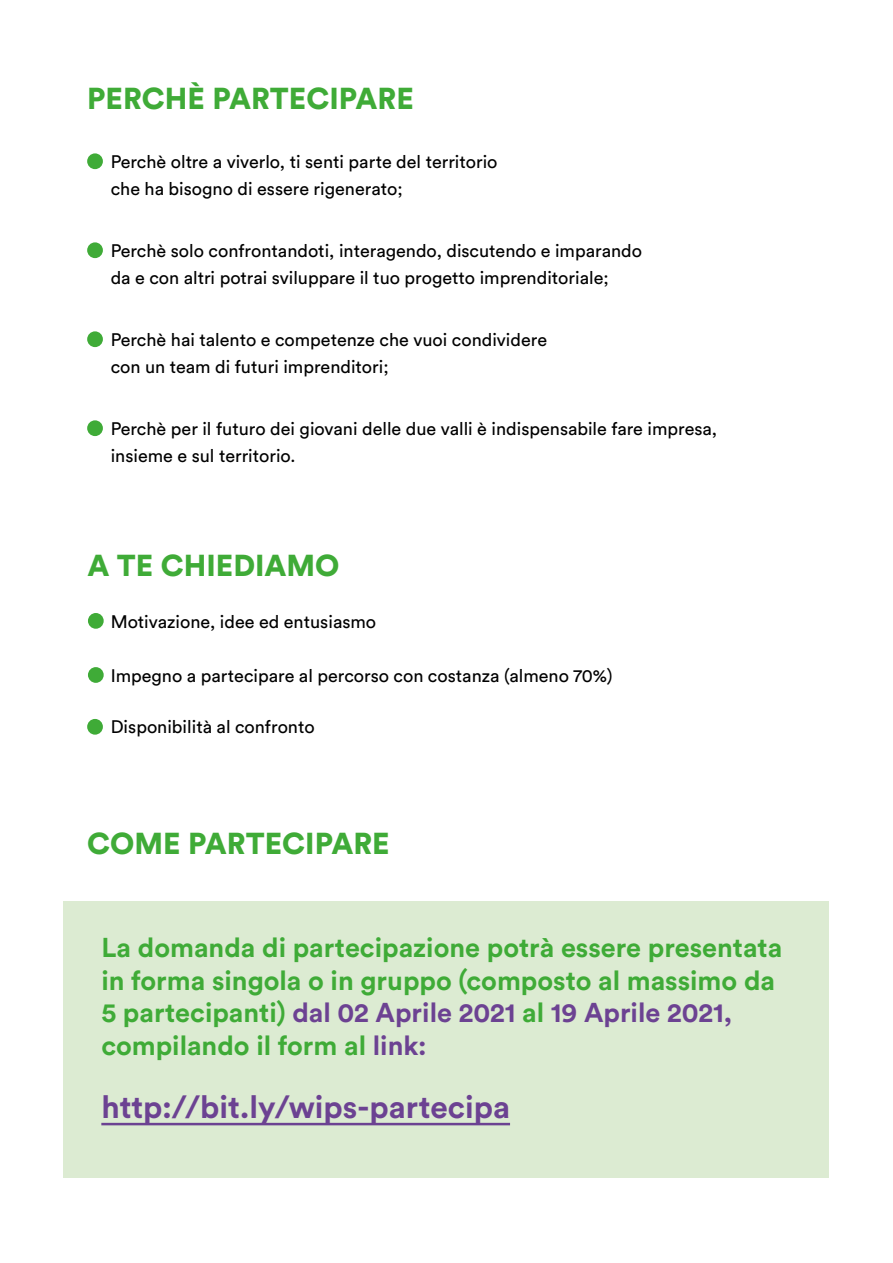
<style>
.page{position:relative;width:893px;height:1263px;background:#fff}
.page>*{position:absolute;margin:0;border:0;box-sizing:border-box;transform-origin:0 0}
.t1{font:700 31.5px "Circular Std";color:#6c4292}
.t2{font:900 30px "Circular Std";color:#3fab37}
.t3{font:700 27px/32.4px "Circular Std";color:#3fab37}
.t4{font:18px/27px "Circular Std";color:#000}
.s1{color:#6c4292}
</style>
<div class="page">
<div style="left:64px;top:901px;width:765px;height:277px;background:#dcebd2"></div>
<div style="left:87px;top:153px;width:16px;height:16px;background:#3fab37;border-radius:50%"></div>
<div style="left:87px;top:242px;width:16px;height:16px;background:#3fab37;border-radius:50%"></div>
<div style="left:87px;top:331px;width:16px;height:16px;background:#3fab37;border-radius:50%"></div>
<div style="left:87px;top:420px;width:16px;height:16px;background:#3fab37;border-radius:50%"></div>
<hr style="left:101px;top:1123px;width:409px;height:2px;background:#6c4292">
<div style="left:88px;top:613px;width:16px;height:16px;background:#3fab37;border-radius:50%"></div>
<div style="left:88px;top:667px;width:16px;height:16px;background:#3fab37;border-radius:50%"></div>
<div style="left:87px;top:719px;width:16px;height:16px;background:#3fab37;border-radius:50%"></div>
<h2 class="t2" style="left:87px;top:79px;width:328px">PERCHÈ PARTECIPARE</h2>
<p class="t4" style="left:111px;top:148px;width:388px">Perchè oltre a viverlo, ti senti parte del territorio che ha bisogno di essere rigenerato;</p>
<p class="t4" style="left:111px;top:237px;width:533px">Perchè solo confrontandoti, interagendo, discutendo e imparando da e con altri potrai sviluppare il tuo progetto imprenditoriale;</p>
<p class="t4" style="left:111px;top:326px;width:438px">Perchè hai talento e competenze che vuoi condividere con un team di futuri imprenditori;</p>
<p class="t4" style="left:111px;top:415px;width:608px">Perchè per il futuro dei giovani delle due valli è indispensabile fare impresa, insieme e sul territorio.</p>
<h2 class="t2" style="left:87px;top:545px;width:254px">A TE CHIEDIAMO</h2>
<p class="t4" style="left:111px;top:607px;width:267px">Motivazione, idee ed entusiasmo</p>
<p class="t4" style="left:111px;top:662px;width:503px">Impegno a partecipare al percorso con costanza (almeno 70%)</p>
<p class="t4" style="left:111px;top:713px;width:205px">Disponibilità al confronto</p>
<h2 class="t2" style="left:87px;top:823px;width:304px">COME PARTECIPARE</h2>
<h3 class="t3" style="left:101px;top:931px;width:682px">La domanda di partecipazione potrà essere presentata in forma singola o in gruppo (composto al massimo da 5 partecipanti) <span class="s1">dal 02 Aprile 2021</span> al <span class="s1">19 Aprile 2021, </span>compilando il form al <span class="s1">link:</span></h3>
<h1 class="t1" style="left:101px;top:1086px;width:410px">http://bit.ly/wips-partecipa</h1>
</div>
